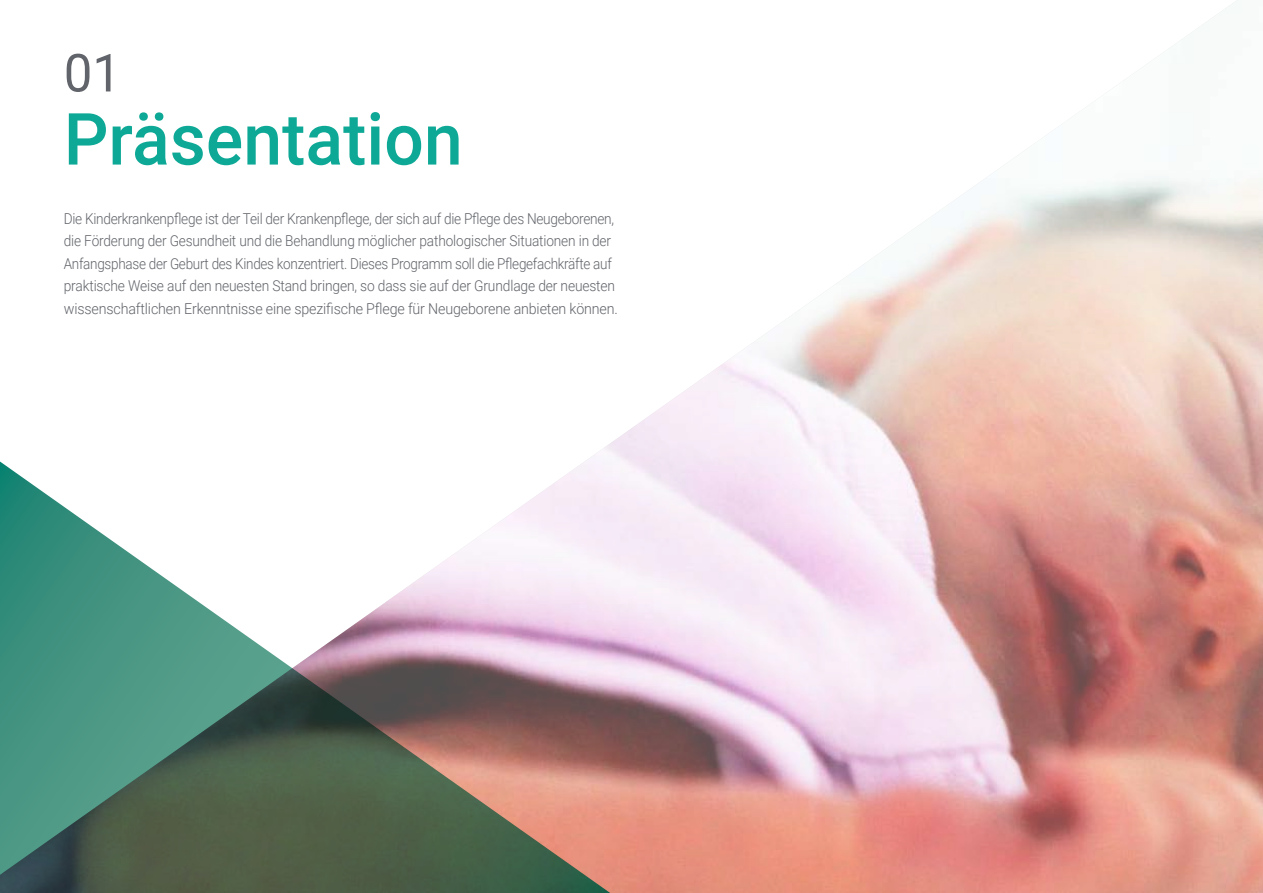
<style>
.page{position:relative;width:1263px;height:893px;background:#fff}
.page>*{position:absolute;margin:0;border:0;box-sizing:border-box;transform-origin:0 0}
.t1{font:500 72px "Roboto";color:#0ea996}
.t2{font:52.5px "Roboto";color:#61646a}
.t3{font:300 15px/22.5px "Roboto";letter-spacing:-.01em;color:#61646a;scale:.91 1}
</style>
<div class="page">
<img style="left:607px;top:0;width:656px;height:893px">
<svg style="left:0;top:446px;width:640px;height:447px"></svg>
<h2 class="t2" style="left:64px;top:36px;width:59px">01</h2>
<h1 class="t1" style="left:64px;top:89px;width:400px">Präsentation</h1>
<p class="t3" style="left:64px;top:207px;width:610px">Die Kinderkrankenpflege ist der Teil der Krankenpflege, der sich auf die Pflege des Neugeborenen, die Förderung der Gesundheit und die Behandlung möglicher pathologischer Situationen in der Anfangsphase der Geburt des Kindes konzentriert. Dieses Programm soll die Pflegefachkräfte auf praktische Weise auf den neuesten Stand bringen, so dass sie auf der Grundlage der neuesten wissenschaftlichen Erkenntnisse eine spezifische Pflege für Neugeborene anbieten können.</p>
</div>
